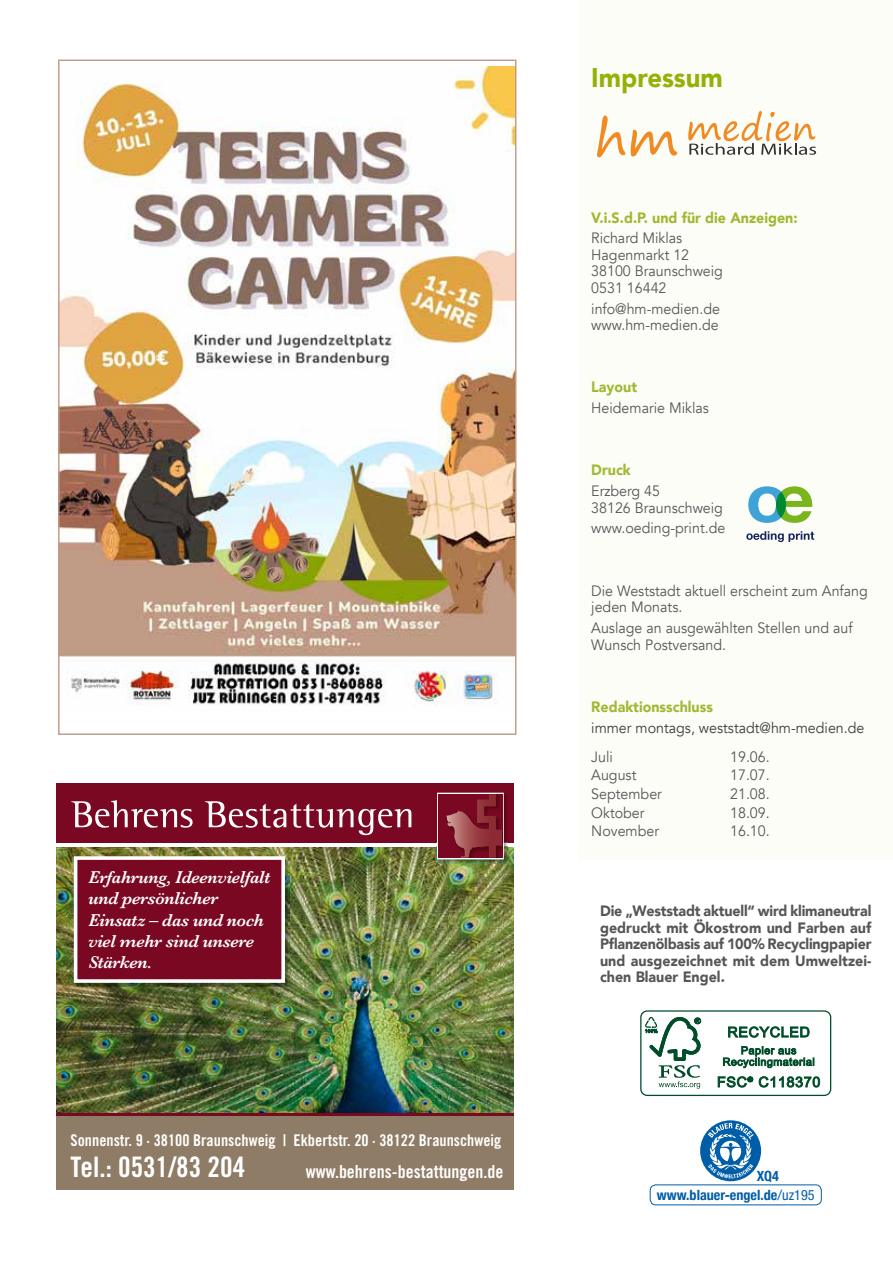
<style>
.page{position:relative;width:893px;height:1263px;background:#fff}
.page>*{position:absolute;margin:0;border:0;box-sizing:border-box;transform-origin:0 0}
.t1{font:28.2px "Trade Gothic Bold Cond Twenty";color:#fff}
.t2{font:900 27px "Avenir";color:#93b208;scale:.95 1}
.t3{font:18px "Trade Gothic Bold Cond Twenty";color:#fff}
.t4{font:italic 600 17.85px/21.3px "Baskerville";letter-spacing:-.02em;color:#fff}
.t5{font:16.2px "Trade Gothic Bold Cond Twenty";color:#fff}
.t6{font:15px/16.5px "Avenir";color:#555658;scale:.95 1}
.t7{font:900 15px/16.5px "Avenir";letter-spacing:.005em;color:#555658;text-align:justify;scale:.95 1}
.t8{font:900 15px "Avenir";color:#9fb932;scale:.95 1}
.t9{font:15px "Avenir";color:#3e3d40;scale:.95 1}
.t10{font:700 condensed 14.1px/18.6px "Helvetica Neue";color:#005ea8}
.s1{font-weight:400;font-stretch:normal}
.s2{font-weight:400}
</style>
<div class="page">
<div style="left:578px;top:0;width:315px;height:859px;background:#fdfdf7"></div>
<svg style="left:700px;top:1120px;width:61px;height:61px"></svg>
<div style="left:650px;top:1184px;width:172px;height:21px;border:1px solid #005ea8;border-radius:6px"></div>
<div style="left:640px;top:1010px;width:191px;height:86px;border:1px solid #004d29;border-radius:6px"></div>
<svg style="left:645px;top:1017px;width:56px;height:72px"></svg>
<svg style="left:728px;top:1026px;width:82px;height:12px"></svg>
<svg style="left:723px;top:1046px;width:91px;height:22px"></svg>
<svg style="left:718px;top:1076px;width:102px;height:12px"></svg>
<svg style="left:597px;top:116px;width:80px;height:41px"></svg>
<svg style="left:688px;top:111px;width:128px;height:44px"></svg>
<svg style="left:748px;top:486px;width:65px;height:37px"></svg>
<div style="left:776px;top:492px;width:10px;height:26px;background:#008931;border-radius:50%"></div>
<svg style="left:746px;top:531px;width:68px;height:11px"></svg>
<img style="left:60px;top:66px;width:454px;height:640px">
<img style="left:56px;top:847px;width:458px;height:266px">
<img style="left:75px;top:858px;width:214px;height:129px">
<div style="left:76px;top:858px;width:207px;height:123px;background:#7a0822"></div>
<div style="left:74px;top:856px;width:211px;height:127px;border:4px solid #fff"></div>
<svg style="left:56px;top:842px;width:458px;height:1px"></svg>
<div style="left:56px;top:783px;width:458px;height:59px;background:#7a0822"></div>
<svg style="left:71px;top:800px;width:340px;height:35px"></svg>
<img style="left:436px;top:792px;width:72px;height:72px">
<svg style="left:437px;top:793px;width:67px;height:66px"></svg>
<div style="left:56px;top:1113px;width:458px;height:71px;background:#7a0822"></div>
<div style="left:56px;top:1116px;width:458px;height:73px;background:#8f7c66"></div>
<p class="t4" style="left:88px;top:867px;width:183px">Erfahrung, Ideenvielfalt und persönlicher<br>Einsatz – das und noch viel mehr sind unsere<br>Stärken.</p>
<p class="t5" style="left:71px;top:1130px;width:432px">Sonnenstr. 9 · 38100 Braunschweig | Ekbertstr. 20 · 38122 Braunschweig</p>
<p class="t3" style="left:306px;top:1160px;width:199px">www.behrens-bestattungen.de</p>
<h1 class="t1" style="left:71px;top:1150px;width:176px">Tel.: 0531/83 204</h1>
<h2 class="t2" style="left:591px;top:55px;width:140px">Impressum</h2>
<p class="t8" style="left:591px;top:205px;width:219px">V.i.S.d.P. und für die Anzeigen:</p>
<p class="t6" style="left:591px;top:230px;width:140px">Richard Miklas<br>Hagenmarkt 12<br>38100 Braunschweig<br>0531 16442</p>
<p class="t6" style="left:591px;top:301px;width:137px">info@hm-medien.de www.hm-medien.de</p>
<p class="t8" style="left:591px;top:374px;width:50px">Layout</p>
<p class="t6" style="left:591px;top:400px;width:125px">Heidemarie Miklas</p>
<p class="t8" style="left:591px;top:457px;width:43px">Druck</p>
<p class="t6" style="left:591px;top:483px;width:140px">Erzberg 45<br>38126 Braunschweig</p>
<p class="t6" style="left:591px;top:520px;width:143px">www.oeding-print.de</p>
<p class="t6" style="left:591px;top:583px;width:293px">Die Weststadt aktuell erscheint zum Anfang jeden Monats.</p>
<p class="t6" style="left:591px;top:620px;width:277px">Auslage an ausgewählten Stellen und auf<br>Wunsch Postversand.</p>
<p class="t8" style="left:591px;top:694px;width:130px">Redaktionsschluss</p>
<p class="t9" style="left:591px;top:718px;width:289px">immer montags, weststadt@hm-medien.de</p>
<p class="t6" style="left:591px;top:749px;width:24px">Juli</p>
<p class="t6" style="left:730px;top:749px;width:43px">19.06.</p>
<p class="t6" style="left:591px;top:767px;width:49px">August</p>
<p class="t6" style="left:730px;top:767px;width:43px">17.07.</p>
<p class="t6" style="left:591px;top:786px;width:76px">September</p>
<p class="t6" style="left:730px;top:786px;width:43px">21.08.</p>
<p class="t6" style="left:591px;top:804px;width:58px">Oktober</p>
<p class="t6" style="left:730px;top:804px;width:43px">18.09.</p>
<p class="t6" style="left:591px;top:823px;width:73px">November</p>
<p class="t6" style="left:730px;top:823px;width:43px">16.10.</p>
<p class="t7" style="left:600px;top:902px;width:287px">Die „Weststadt aktuell“ wird klimaneutral gedruckt mit Ökostrom und Farben auf Pflanzenölbasis auf 100% Recyclingpapier und ausgezeichnet mit dem Umweltzei&shy;chen Blauer Engel.</p>
<p class="t10" style="left:657px;top:1166px;width:159px;text-indent:100px">XQ4 www.blauer-engel.de<span class="s1">/</span><span class="s2">uz195</span></p>
</div>
